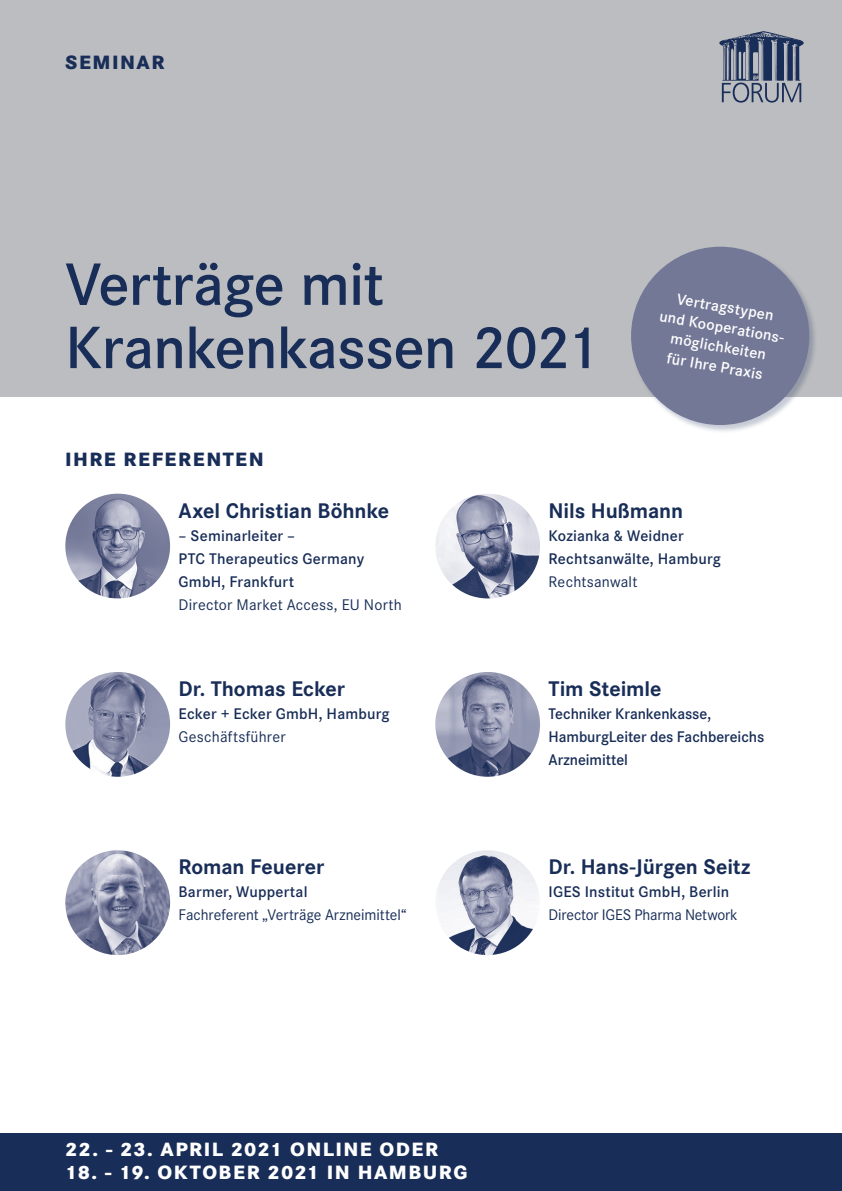
<style>
.page{position:relative;width:842px;height:1191px;background:#fff}
.page>*{position:absolute;margin:0;border:0;box-sizing:border-box;transform-origin:0 0}
.t1{font:600 62px/63.2px "Corporate S";letter-spacing:-.015em;color:#182d57}
.t2{font:700 22px "Corporate S";letter-spacing:-.005em;color:#182d57}
.t3{font:800 20px "Corporate S";letter-spacing:.07em;color:#fff}
.t4{font:800 20px "Corporate S";letter-spacing:.075em;color:#182d57}
.t5{font:600 16px/23px "Corporate S";letter-spacing:.01em;color:#182d57}
.t6{font:16px "Corporate S";letter-spacing:.005em;color:#182d57}
.t7{font:600 16px/20px "Corporate S";color:#fff;text-align:center}
</style>
<div class="page">
<div style="left:0;top:0;width:842px;height:397px;background:#bcbdc0"></div>
<div style="left:0;top:1133px;width:842px;height:58px;background:#182d57"></div>
<svg style="left:719px;top:31px;width:85px;height:72px"></svg>
<img style="left:65px;top:493px;width:105px;height:105px;border-radius:50%">
<img style="left:65px;top:672px;width:105px;height:104px;border-radius:50%">
<img style="left:65px;top:850px;width:105px;height:105px;border-radius:50%">
<img style="left:435px;top:493px;width:105px;height:105px;border-radius:50%">
<img style="left:435px;top:672px;width:105px;height:104px;border-radius:50%">
<img style="left:435px;top:850px;width:105px;height:105px;border-radius:50%">
<div style="left:631px;top:246px;width:187px;height:187px;background:#182d57;opacity:.25"></div>
<div style="left:631px;top:247px;width:178px;height:178px;background:#747897;border-radius:50%"></div>
<p class="t4" style="left:65px;top:56px;width:101px">SEMINAR</p>
<h1 class="t1" style="left:65px;top:258px;width:535px">Verträge mit<br>Krankenkassen 2021</h1>
<p class="t7" style="left:665px;top:287px;width:131px;rotate:10deg">Vertragstypen<br>und Kooperations&shy;möglichkeiten<br>für Ihre Praxis</p>
<p class="t4" style="left:65px;top:452px;width:200px">IHRE REFERENTEN</p>
<h2 class="t2" style="left:179px;top:503px;width:212px">Axel Christian Böhnke</h2>
<p class="t5" style="left:179px;top:525px;width:187px">– Seminarleiter –<br>PTC Therapeutics Germany<br>GmbH, Frankfurt</p>
<p class="t6" style="left:179px;top:599px;width:225px">Director Market Access, EU North</p>
<h2 class="t2" style="left:179px;top:681px;width:168px">Dr. Thomas Ecker</h2>
<p class="t5" style="left:179px;top:703px;width:213px">Ecker + Ecker GmbH, Hamburg</p>
<p class="t6" style="left:179px;top:731px;width:109px">Geschäftsführer</p>
<h2 class="t2" style="left:179px;top:859px;width:147px">Roman Feuerer</h2>
<p class="t5" style="left:179px;top:882px;width:130px">Barmer, Wuppertal</p>
<p class="t6" style="left:179px;top:909px;width:230px">Fachreferent „Verträge Arzneimittel“</p>
<h2 class="t2" style="left:549px;top:503px;width:136px">Nils Hußmann</h2>
<p class="t5" style="left:549px;top:525px;width:174px">Kozianka &amp; Weidner<br>Rechtsanwälte, Hamburg</p>
<p class="t6" style="left:549px;top:576px;width:90px">Rechtsanwalt</p>
<h2 class="t2" style="left:549px;top:681px;width:115px">Tim Steimle</h2>
<p class="t5" style="left:549px;top:703px;width:217px">Techniker Krankenkasse,<br>HamburgLeiter des Fachbereichs<br>Arzneimittel</p>
<h2 class="t2" style="left:549px;top:859px;width:203px">Dr. Hans-Jürgen Seitz</h2>
<p class="t5" style="left:549px;top:882px;width:182px">IGES Institut GmbH, Berlin</p>
<p class="t6" style="left:549px;top:909px;width:191px">Director IGES Pharma Network</p>
<p class="t3" style="left:65px;top:1142px;width:374px">22. - 23. APRIL 2021 ONLINE ODER</p>
<p class="t3" style="left:65px;top:1165px;width:404px">18. - 19. OKTOBER 2021 IN HAMBURG</p>
</div>
